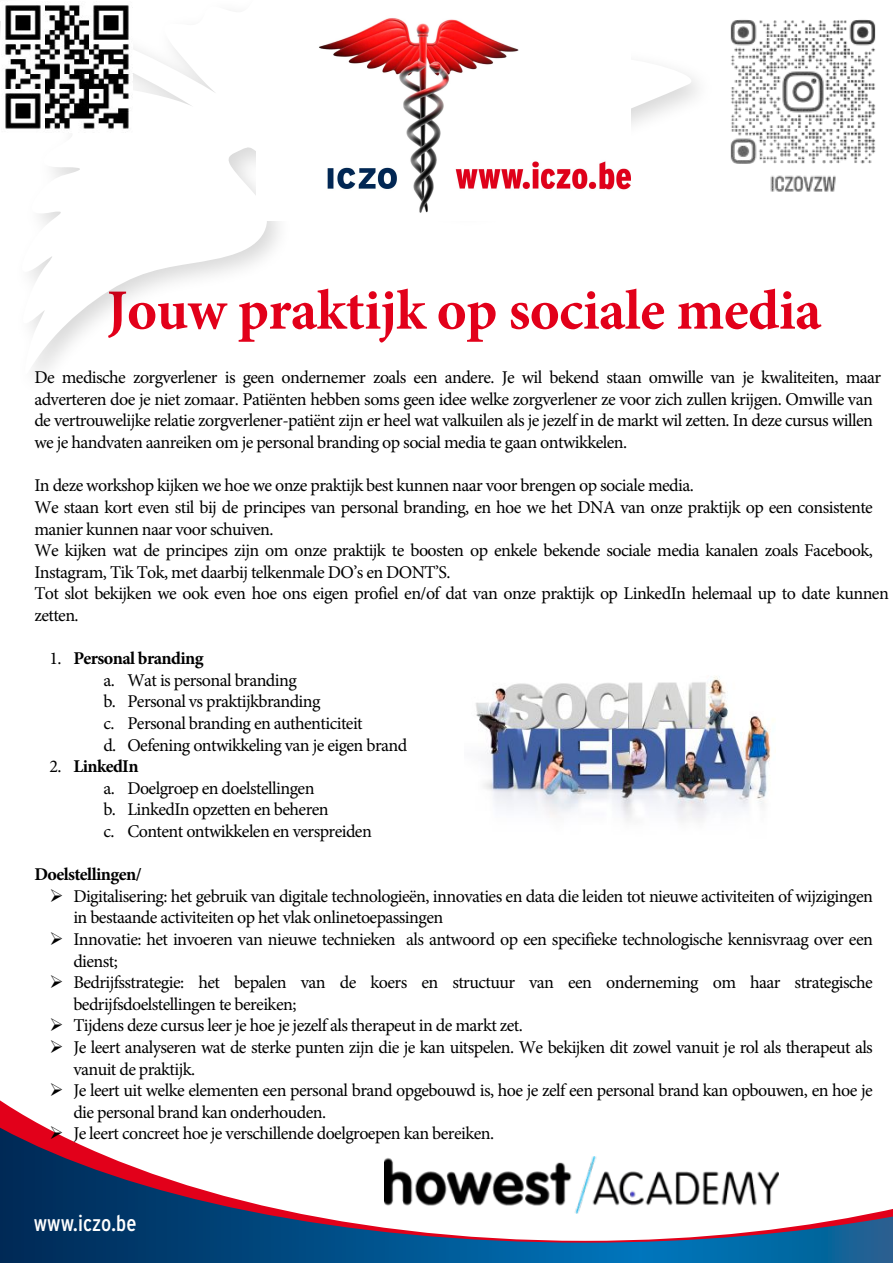
<style>
.page{position:relative;width:893px;height:1263px;background:#fff}
.page>*{position:absolute;margin:0;border:0;box-sizing:border-box;transform-origin:0 0}
.t1{font:700 57px "Minion Pro";letter-spacing:-.01em;color:#e2001a}
.t2{font:condensed 22.5px "Interstate";color:#fff}
.t3{font:18px/21.6px "Minion Pro";letter-spacing:-.03em;color:#000}
.t4{font:700 18px "Minion Pro";letter-spacing:-.03em;color:#000}
.s1{font-weight:700}
</style>
<div class="page">
<svg style="left:0;top:21px;width:698px;height:353px"></svg>
<svg style="left:0;top:1100px;width:47px;height:28px"></svg>
<svg style="left:0;top:1128px;width:893px;height:135px"></svg>
<img style="left:2px;top:5px;width:131px;height:128px">
<img style="left:730px;top:19px;width:146px;height:173px">
<img style="left:256px;top:18px;width:374px;height:203px">
<img style="left:385px;top:1157px;width:394px;height:56px">
<img style="left:475px;top:676px;width:299px;height:145px">
<h1 class="t1" style="left:107px;top:270px;width:716px">Jouw praktijk op sociale media</h1>
<p class="t3" style="left:34px;top:367px;width:848px">De medische zorgverlener is geen ondernemer zoals een andere. Je wil bekend staan omwille van je kwaliteiten, maar adverteren doe je niet zomaar. Patiënten hebben soms geen idee welke zorgverlener ze voor zich zullen krijgen. Omwille van de vertrouwelijke relatie zorgverlener-patiënt zijn er heel wat valkuilen als je jezelf in de markt wil zetten. In deze cursus willen we je handvaten aanreiken om je personal branding op social media te gaan ontwikkelen.</p>
<p class="t3" style="left:34px;top:475px;width:856px">In deze workshop kijken we hoe we onze praktijk best kunnen naar voor brengen op sociale media.<br>We staan kort even stil bij de principes van personal branding, en hoe we het DNA van onze praktijk op een consistente manier kunnen naar voor schuiven.<br>We kijken wat de principes zijn om onze praktijk te boosten op enkele bekende sociale media kanalen zoals Facebook, Instagram, Tik Tok, met daarbij telkenmale DO’s en DONT’S.<br>Tot slot bekijken we ook even hoe ons eigen profiel en/of dat van onze praktijk op LinkedIn helemaal up to date kunnen zetten.</p>
<p class="t3" style="left:103px;top:648px;width:305px;text-indent:-54px">1. <span class="s1">Personal branding<br></span>a. Wat is personal branding<br>b. Personal vs praktijkbranding<br>c. Personal branding en authenticiteit<br>d. Oefening ontwikkeling van je eigen brand</p>
<p class="t3" style="left:103px;top:756px;width:270px;text-indent:-54px">2. <span class="s1">LinkedIn<br></span>a. Doelgroep en doelstellingen<br>b. LinkedIn opzetten en beheren<br>c. Content ontwikkelen en verspreiden</p>
<p class="t4" style="left:34px;top:862px;width:109px">Doelstellingen/</p>
<p class="t3" style="left:73px;top:885px;width:801px;text-indent:-24px">➢ Digitalisering: het gebruik van digitale technologieën, innovaties en data die leiden tot nieuwe activiteiten of wijzigingen in bestaande activiteiten op het vlak onlinetoepassingen</p>
<p class="t3" style="left:73px;top:928px;width:801px;text-indent:-24px">➢ Innovatie: het invoeren van nieuwe technieken als antwoord op een specifieke technologische kennisvraag over een dienst;</p>
<p class="t3" style="left:73px;top:972px;width:801px;text-indent:-24px">➢ Bedrijfsstrategie: het bepalen van de koers en structuur van een onderneming om haar strategische bedrijfsdoelstellingen te bereiken;</p>
<p class="t3" style="left:49px;top:1015px;width:475px">➢ Tijdens deze cursus leer je hoe je jezelf als therapeut in de markt zet.</p>
<p class="t3" style="left:73px;top:1036px;width:801px;text-indent:-24px">➢ Je leert analyseren wat de sterke punten zijn die je kan uitspelen. We bekijken dit zowel vanuit je rol als therapeut als vanuit de praktijk.</p>
<p class="t3" style="left:73px;top:1080px;width:801px;text-indent:-24px">➢ Je leert uit welke elementen een personal brand opgebouwd is, hoe je zelf een personal brand kan opbouwen, en hoe je die personal brand kan onderhouden.</p>
<p class="t3" style="left:49px;top:1123px;width:446px">➢ Je leert concreet hoe je verschillende doelgroepen kan bereiken.</p>
<p class="t2" style="left:34px;top:1210px;width:104px">www.iczo.be</p>
</div>
